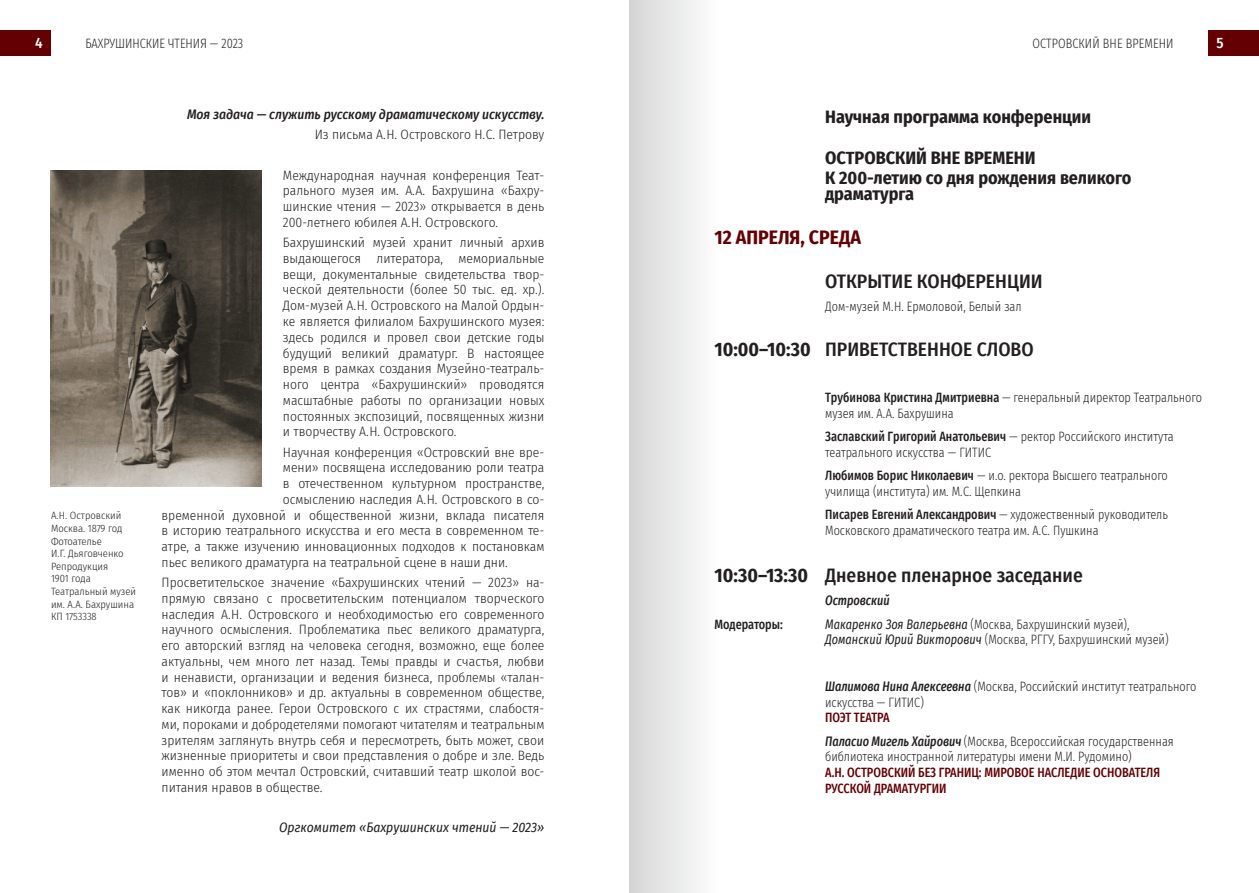
<style>
.page{position:relative;width:1259px;height:893px;background:#fff}
.page>*{position:absolute;margin:0;border:0;box-sizing:border-box;transform-origin:0 0}
.t1{font:500 19.5px "Fira Sans Condensed";color:#231f20}
.t2{font:700 19.5px "Fira Sans Condensed";color:#630003}
.t3{font:700 18px/20.2px "Fira Sans Condensed";color:#231f20}
.t4{font:500 15px "Fira Sans Condensed";color:#fff}
.t5{font:300 13.5px/15.8px "Fira Sans Condensed";color:#231f20;text-align:justify}
.t6{font:300 13.5px/15.8px "Fira Sans Condensed";color:#231f20;scale:.9 1}
.t7{font:500 13.5px/15.8px "Fira Sans Condensed";color:#630003;scale:.9 1}
.t8{font:italic 500 13.5px "Fira Sans Condensed";color:#231f20}
.t9{font:italic 13.5px "Fira Sans Condensed";color:#231f20}
.t10{font:500 13.5px "Fira Sans Condensed";letter-spacing:-.005em;color:#231f20;scale:.9 1}
.t11{font:italic 500 13.5px "Fira Sans Condensed";color:#231f20;scale:.9 1}
.t12{font:300 10.5px/12.6px "Fira Sans Condensed";color:#231f20}
.s1{font-weight:700}
.s2{font-weight:500}
.s3{font-weight:400;font-style:italic}
.s4{font-weight:500;font-style:italic}
.s5{font-weight:500;color:#630003}
</style>
<div class="page">
<div style="left:0;top:30px;width:50px;height:26px;background:#630003"></div>
<div style="left:1208px;top:30px;width:51px;height:26px;background:#630003"></div>
<img style="left:50px;top:171px;width:212px;height:315px">
<div style="left:629px;top:0;width:88px;height:893px;background:linear-gradient(to right,#d5d5d5,#fdfdfd)"></div>
<p class="t4" style="left:35px;top:31px;width:9px">4</p>
<p class="t6" style="left:85px;top:35px;width:177px">БАХРУШИНСКИЕ ЧТЕНИЯ — 2023</p>
<p class="t6" style="left:1032px;top:35px;width:158px">ОСТРОВСКИЙ ВНЕ ВРЕМЕНИ</p>
<p class="t4" style="left:1216px;top:31px;width:9px">5</p>
<p class="t12" style="left:51px;top:509px;width:87px">А.Н. Островский<br>Москва. 1879 год<br>Фотоателье<br>И.Г. Дьяговченко<br>Репродукция<br>1901 года<br>Театральный музей им. А.А. Бахрушина<br>КП 1753338</p>
<p class="t8" style="left:187px;top:104px;width:359px">Моя задача — служить русскому драматическому искусству.</p>
<p class="t5" style="left:315px;top:127px;width:231px">Из письма А.Н. Островского H.С. Петрову</p>
<p class="t5" style="left:283px;top:167px;width:263px;text-align:left">Международная научная конференция Теат&shy;рального музея им. А.А. Бахрушина «Бахру&shy;шинские чтения — 2023» открывается в день 200‑летнего юбилея А.Н. Островского.</p>
<p class="t5" style="left:283px;top:235px;width:263px">Бахрушинский музей хранит личный архив выдающегося литератора, мемориальные вещи, документальные свидетельства твор&shy;ческой деятельности (более 50 тыс. ед. хр.).<br>Дом-музей А.Н. Островского на Малой Ордын&shy;ке является филиалом Бахрушинского музея: здесь родился и провел свои детские годы будущий великий драматург. В настоящее время в рамках создания Музейно-театраль&shy;ного центра «Бахрушинский» проводятся масштабные работы по организации новых постоянных экспозиций, посвященных жизни и творчеству А.Н. Островского.</p>
<p class="t5" style="left:283px;top:444px;width:263px">Научная конференция «Островский вне вре-</p>
<p class="t5" style="left:283px;top:460px;width:263px">мени» посвящена исследованию роли театра</p>
<p class="t5" style="left:283px;top:475px;width:263px">в отечественном культурном пространстве,</p>
<p class="t5" style="left:283px;top:491px;width:263px">осмыслению наследия А.Н. Островского в со-</p>
<p class="t5" style="left:162px;top:507px;width:384px">временной духовной и общественной жизни, вклада писателя</p>
<p class="t5" style="left:162px;top:523px;width:384px">в историю театрального искусства и его места в современном те-</p>
<p class="t5" style="left:162px;top:538px;width:384px">атре, а также изучению инновационных подходов к постановкам</p>
<p class="t5" style="left:162px;top:554px;width:348px">пьес великого драматурга на театральной сцене в наши дни.</p>
<p class="t5" style="left:162px;top:574px;width:384px">Просветительское значение «Бахрушинских чтений — 2023» на&shy;прямую связано с просветительским потенциалом творческого наследия А.Н. Островского и необходимостью его современного научного осмысления. Проблематика пьес великого драматурга, его авторский взгляд на человека сегодня, возможно, еще более актуальны, чем много лет назад. Темы правды и счастья, любви и ненависти, организации и ведения бизнеса, проблемы «талан&shy;тов» и «поклонников» и др. актуальны в современном обществе, как никогда ранее. Герои Островского с их страстями, слабостя&shy;ми, пороками и добродетелями помогают читателям и театральным зрителям заглянуть внутрь себя и пересмотреть, быть может, свои жизненные приоритеты и свои представления о добре и зле. Ведь именно об этом мечтал Островский, считавший театр школой вос&shy;питания нравов в обществе.</p>
<p class="t9" style="left:279px;top:818px;width:267px">Оргкомитет «Бахрушинских чтений — 2023»</p>
<h2 class="t3" style="left:825px;top:106px;width:268px">Научная программа конференции</h2>
<h2 class="t3" style="left:825px;top:146px;width:308px">ОСТРОВСКИЙ ВНЕ ВРЕМЕНИ<br>К 200‑летию со дня рождения великого</h2>
<h2 class="t3" style="left:825px;top:182px;width:90px">драматурга</h2>
<h1 class="t2" style="left:714px;top:221px;width:148px">12 АПРЕЛЯ, СРЕДА</h1>
<h1 class="t1" style="left:825px;top:266px;width:219px">ОТКРЫТИЕ КОНФЕРЕНЦИИ</h1>
<p class="t6" style="left:825px;top:299px;width:220px">Дом-музей М.Н. Ермоловой, Белый зал</p>
<h1 class="t1" style="left:714px;top:333px;width:321px"><span class="s1">10:00–10:30</span> ПРИВЕТСТВЕННОЕ СЛОВО</h1>
<p class="t6" style="left:825px;top:390px;width:420px"><span class="s2">Трубинова Кристина Дмитриевна</span> — генеральный директор Театрального музея им. А.А. Бахрушина</p>
<p class="t6" style="left:825px;top:429px;width:388px"><span class="s2">Заславский Григорий Анатольевич</span> — ректор Российского института театрального искусства — ГИТИС</p>
<p class="t6" style="left:825px;top:468px;width:382px"><span class="s2">Любимов Борис Николаевич</span> — и.о. ректора Высшего театрального училища (института) им. М.С. Щепкина</p>
<p class="t6" style="left:825px;top:507px;width:382px"><span class="s2">Писарев Евгений Александрович</span> — художественный руководитель<br>Московского драматического театра им. А.С. Пушкина</p>
<h1 class="t1" style="left:714px;top:560px;width:370px"><span class="s1">10:30–13:30</span> Дневное пленарное заседание</h1>
<p class="t11" style="left:825px;top:590px;width:73px">Островский</p>
<p class="t10" style="left:714px;top:613px;width:77px">Модераторы:</p>
<p class="t6" style="left:825px;top:616px;width:383px"><span class="s3">Макаренко Зоя Валерьевна</span> (Москва, Бахрушинский музей),<br><span class="s3">Доманский Юрий Викторович</span> (Москва, РГГУ, Бахрушинский музей)</p>
<p class="t6" style="left:825px;top:678px;width:414px"><span class="s4">Шалимова Нина Алексеевна</span> (Москва, Российский институт театрального искусства — ГИТИС)</p>
<p class="t6" style="left:825px;top:706px;width:389px;line-height:23.2px"><span class="s5">ПОЭТ ТЕАТРА<br></span><span class="s4">Паласио Мигель Хайрович</span> (Москва, Всероссийская государственная</p>
<p class="t6" style="left:825px;top:749px;width:342px">библиотека иностранной литературы имени М.И. Рудомино)</p>
<p class="t7" style="left:825px;top:764px;width:374px">А.Н. ОСТРОВСКИЙ БЕЗ ГРАНИЦ: МИРОВОЕ НАСЛЕДИЕ ОСНОВАТЕЛЯ<br>РУССКОЙ ДРАМАТУРГИИ</p>
</div>
